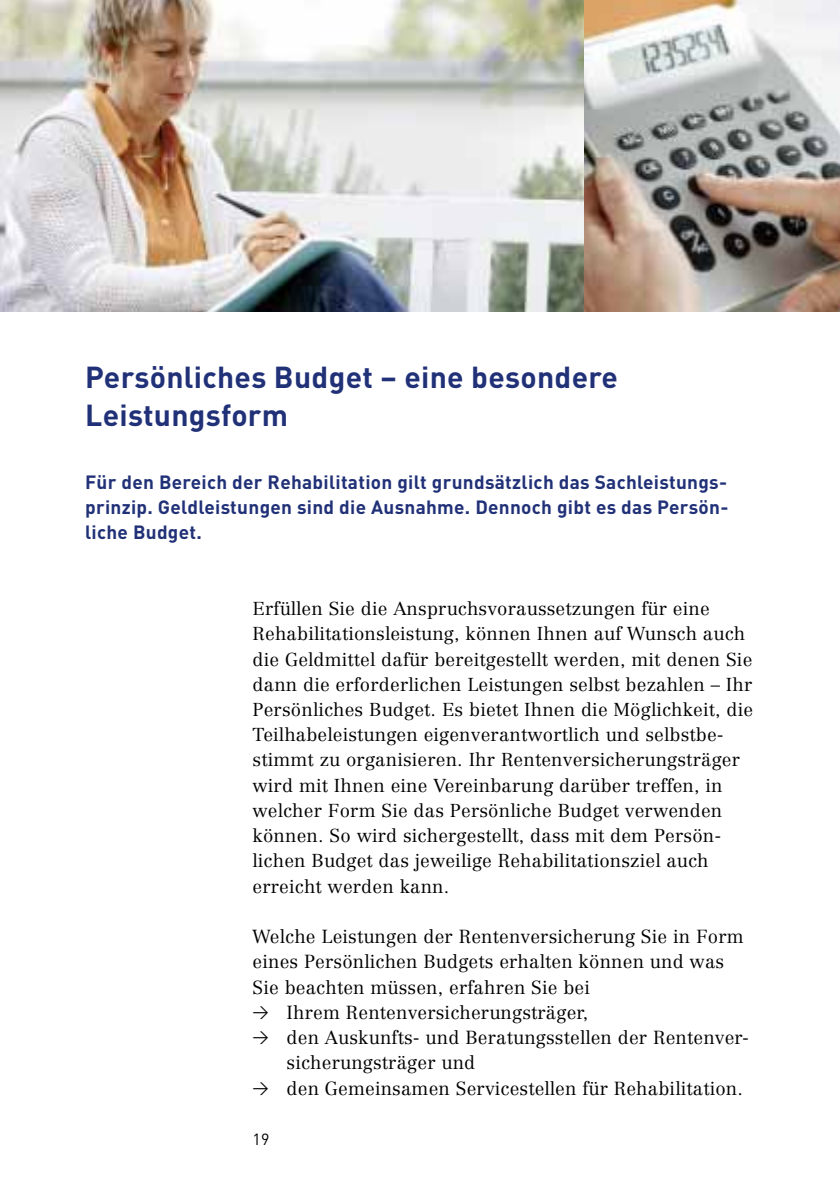
<style>
.page{position:relative;width:840px;height:1191px;background:#fff}
.page>*{position:absolute;margin:0;border:0;box-sizing:border-box;transform-origin:0 0}
.t1{font:700 30px/37.8px "DIN";letter-spacing:.01em;color:#213178}
.t2{font:700 19px/25.2px "DIN";letter-spacing:.015em;color:#213178;text-align:justify}
.t3{font:300 18.6px/25.2px "Centennial";letter-spacing:.01em;color:#000}
.t4{font:300 18.4px/25.2px "Centennial";letter-spacing:.01em;color:#000}
.t5{font:16px "DIN";color:#000}
.s1{font-family:"DIN Regular Alternate";font-weight:400;font-size:16px}
</style>
<div class="page">
<img style="left:0;top:0;width:839px;height:312px">
<h2 class="t1" style="left:85px;top:357px;width:534px">Persönliches Budget – eine besondere<br>Leistungsform</h2>
<p class="t2" style="left:85px;top:468px;width:644px">Für den Bereich der Rehabilitation gilt grundsätzlich das Sachleistungs&shy;prinzip. Geldleistungen sind die Ausnahme. Dennoch gibt es das Persön&shy;liche Budget.</p>
<p class="t4" style="left:252px;top:596px;width:502px">Erfüllen Sie die Anspruchsvoraussetzungen für eine Rehabilitationsleistung, können Ihnen auf Wunsch auch die Geldmittel dafür bereitgestellt werden, mit denen Sie dann die erforderlichen Leistungen selbst bezahlen – Ihr Persönliches Budget. Es bietet Ihnen die Möglichkeit, die Teilhabeleistungen eigenverantwortlich und selbstbe&shy;stimmt zu organisieren. Ihr Rentenversicherungsträger wird mit Ihnen eine Vereinbarung darüber treffen, in welcher Form Sie das Persönliche Budget verwenden können. So wird sichergestellt, dass mit dem Persön&shy;lichen Budget das jeweilige Rehabilitationsziel auch erreicht werden kann.</p>
<p class="t3" style="left:252px;top:924px;width:492px">Welche Leistungen der Rentenversicherung Sie in Form eines Persönlichen Budgets erhalten können und was<br>Sie beachten müssen, erfahren Sie bei</p>
<p class="t3" style="left:252px;top:999px;width:337px"><span class="s1">&gt;</span> Ihrem Rentenversicherungsträger,</p>
<p class="t3" style="left:286px;top:1050px;width:190px">sicherungsträger und</p>
<p class="t3" style="left:252px;top:1075px;width:491px"><span class="s1">&gt;</span> den Gemeinsamen Servicestellen für Rehabilita tion.</p>
<p class="t3" style="left:252px;top:1024px;width:497px"><span class="s1">&gt;</span> den Auskunfts- und Beratungsstellen der Rentenver-</p>
<p class="t5" style="left:252px;top:1129px;width:18px">19</p>
</div>
